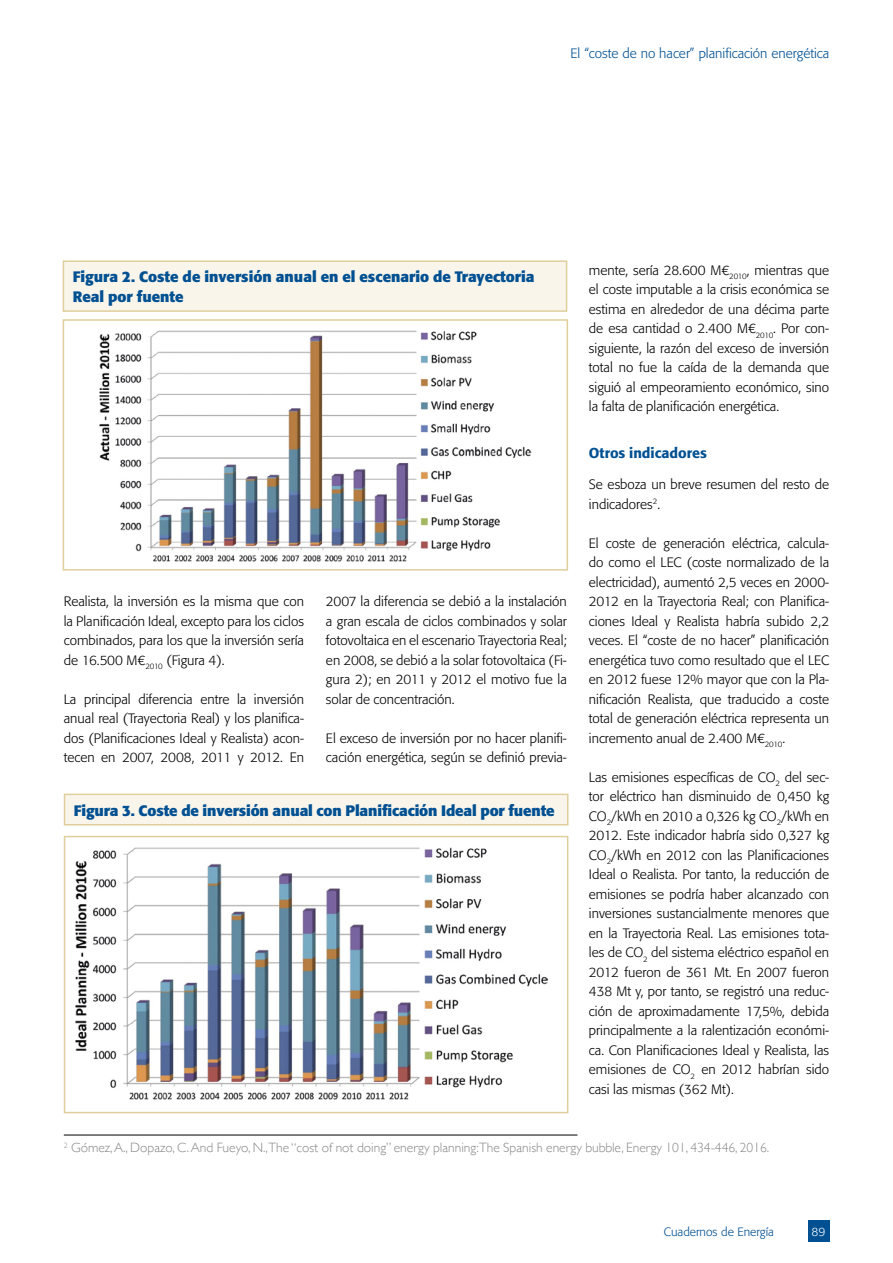
<style>
.page{position:relative;width:893px;height:1263px;background:#fff}
.page>*{position:absolute;margin:0;border:0;box-sizing:border-box;transform-origin:0 0}
.t1{font:700 15px/19.5px "Formata";color:#005092}
.t2{font:500 14.25px "Formata";color:#005092}
.t3{font:300 13.5px/19.5px "Formata";color:#000;text-align:justify}
.t4{font:300 13.5px "Gill Sans";color:#878787}
.t5{font:300 13.5px "Formata";color:#005092}
.t6{font:300 12px "Formata";color:#005092}
.t7{font:300 12px "Formata";color:#fff}
</style>
<div class="page">
<div style="left:808px;top:1220px;width:21px;height:22px;background:#005092"></div>
<img style="left:100px;top:331px;width:432px;height:230px">
<div style="left:63px;top:319px;width:505px;height:252px;border:2px solid #e0cf9c"></div>
<div style="left:63px;top:261px;width:504px;height:50px;background:#f9f5eb"></div>
<div style="left:63px;top:260px;width:504px;height:52px;border:2px solid #e0cf9c"></div>
<div style="left:65px;top:794px;width:503px;height:31px;background:#f9f5eb"></div>
<div style="left:64px;top:794px;width:504px;height:31px;border:2px solid #e0cf9c"></div>
<img style="left:75px;top:847px;width:472px;height:252px">
<div style="left:64px;top:836px;width:504px;height:277px;border:2px solid #e0cf9c"></div>
<hr style="left:64px;top:1135px;width:513px;height:1px;background:#000">
<p class="t5" style="left:570px;top:46px;width:260px">El “coste de no hacer” planificación energética</p>
<p class="t1" style="left:73px;top:267px;width:463px">Figura 2. Coste de inversión anual en el escenario de Trayectoria<br>Real por fuente</p>
<p class="t3" style="left:64px;top:592px;width:242px">Realista, la inversión es la misma que con la Planificación Ideal, excepto para los ciclos combinados, para los que la inversión sería de 16.500 M€<sub>2010</sub> (Figura 4).</p>
<p class="t3" style="left:64px;top:689px;width:242px">La principal diferencia entre la inversión anual real (Trayectoria Real) y los planifica&shy;dos (Planificaciones Ideal y Realista) acon&shy;tecen en 2007, 2008, 2011 y 2012. En</p>
<p class="t3" style="left:326px;top:592px;width:242px">2007 la diferencia se debió a la instalación a gran escala de ciclos combinados y solar fotovoltaica en el escenario Trayectoria Real; en 2008, se debió a la solar fotovoltaica (Fi&shy;gura 2); en 2011 y 2012 el motivo fue la solar de concentración.</p>
<p class="t3" style="left:326px;top:728px;width:242px">El exceso de inversión por no hacer planifi&shy;cación energética, según se definió previa-</p>
<p class="t1" style="left:74px;top:800px;width:482px">Figura 3. Coste de inversión anual con Planificación Ideal por fuente</p>
<p class="t3" style="left:589px;top:260px;width:242px">mente, sería 28.600 M€<sub>2010</sub>, mientras que el coste imputable a la crisis económica se estima en alrededor de una décima parte de esa cantidad o 2.400 M€<sub>2010</sub>. Por con&shy;siguiente, la razón del exceso de inversión total no fue la caída de la demanda que siguió al empeoramiento económico, sino la falta de planificación energética.</p>
<p class="t2" style="left:589px;top:444px;width:120px">Otros indicadores</p>
<p class="t3" style="left:589px;top:475px;width:242px">Se esboza un breve resumen del resto de indicadores<sup>2</sup>.</p>
<p class="t3" style="left:589px;top:533px;width:242px">El coste de generación eléctrica, calcula&shy;do como el LEC (coste normalizado de la electricidad), aumentó 2,5 veces en 2000- 2012 en la Trayectoria Real; con Planifica&shy;ciones Ideal y Realista habría subido 2,2 veces. El “coste de no hacer” planificación energética tuvo como resultado que el LEC en 2012 fuese 12% mayor que con la Pla&shy;nificación Realista, que traducido a coste total de generación eléctrica representa un incremento anual de 2.400 M€<sub>2010</sub>.</p>
<p class="t3" style="left:589px;top:767px;width:242px">Las emisiones específicas de CO<sub>2</sub> del sec&shy;tor eléctrico han disminuido de 0,450 kg CO<sub>2</sub>/kWh en 2010 a 0,326 kg CO<sub>2</sub>/kWh en 2012. Este indicador habría sido 0,327 kg CO<sub>2</sub>/kWh en 2012 con las Planificaciones Ideal o Realista. Por tanto, la reducción de emisiones se podría haber alcanzado con inversiones sustancialmente menores que en la Trayectoria Real. Las emisiones tota&shy;les de CO<sub>2</sub> del sistema eléctrico español en 2012 fueron de 361 Mt. En 2007 fueron 438 Mt y, por tanto, se registró una reduc&shy;ción de aproximadamente 17,5%, debida principalmente a la ralentización económi&shy;ca. Con Planificaciones Ideal y Realista, las emisiones de CO<sub>2</sub> en 2012 habrían sido casi las mismas (362 Mt).</p>
<p class="t4" style="left:64px;top:1137px;width:707px"><sup>2</sup> Gómez, A., Dopazo, C. And Fueyo, N.,The “cost of not doing” energy planning:The Spanish energy bubble, Energy 101, 434-446, 2016.</p>
<p class="t6" style="left:664px;top:1224px;width:112px">Cuadernos de Energía</p>
<p class="t7" style="left:812px;top:1224px;width:15px">89</p>
</div>
